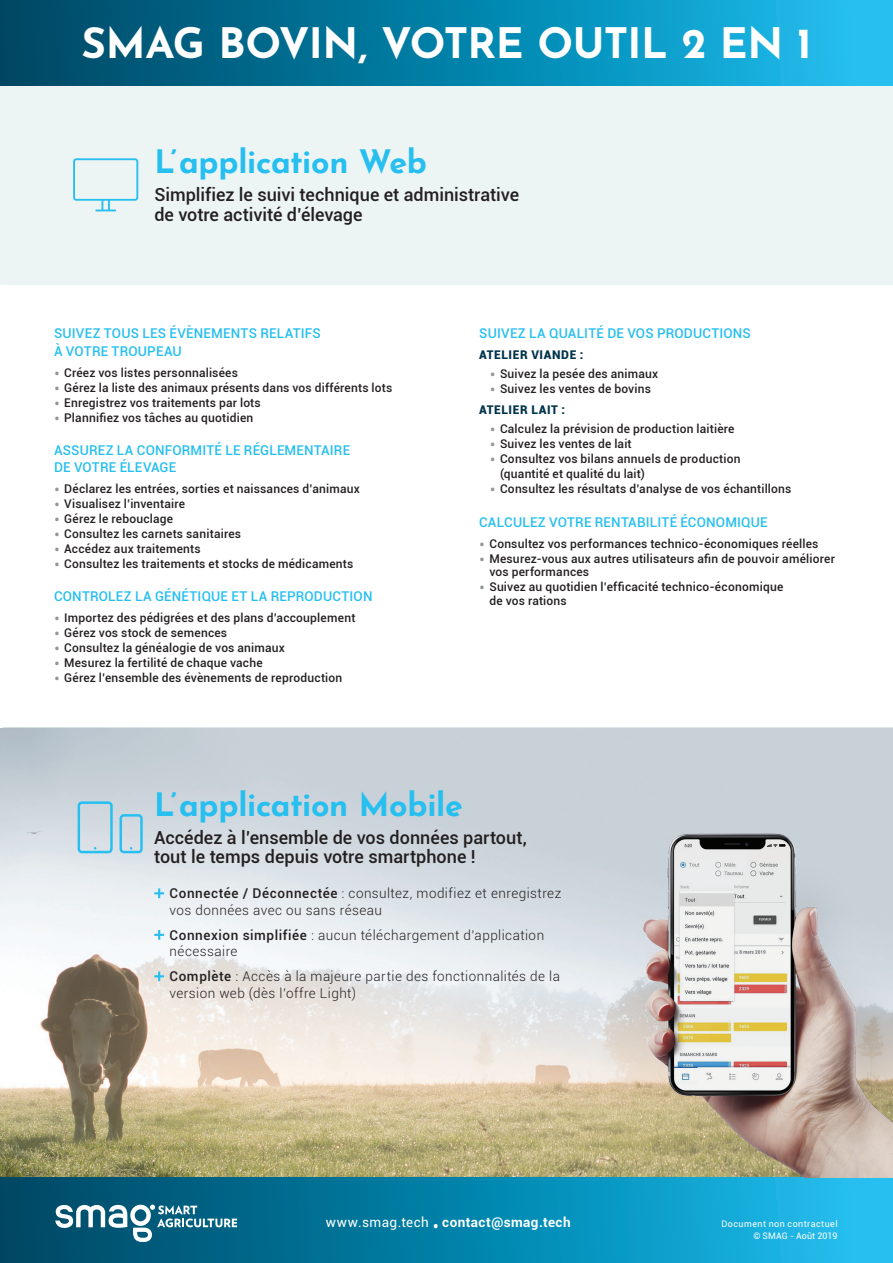
<style>
.page{position:relative;width:893px;height:1263px;background:#fff}
.page>*{position:absolute;margin:0;border:0;box-sizing:border-box;transform-origin:0 0}
.t1{font:700 42px "Josefin Sans";letter-spacing:-.015em;color:#fff}
.t2{font:700 32.25px "Josefin Sans";letter-spacing:-.01em;color:#26bff0}
.t3{font:500 18px/19.5px "Roboto";color:#231f20}
.t4{font:300 13.5px/16.5px "Roboto";letter-spacing:.035em;color:#231f20}
.t5{font:500 13.5px/18px "Roboto";letter-spacing:.01em;color:#26bff0}
.t6{font:700 13.5px "Roboto";letter-spacing:.03em;color:#fff}
.t7{font:500 12px/13.5px "Roboto";letter-spacing:.015em;color:#231f20}
.t8{font:900 12px "Roboto";letter-spacing:.05em;color:#00344c}
.t9{font:9px "Roboto";letter-spacing:.045em;color:#fff}
.t10{font:9px "Roboto";color:#fff}
.s1{font-weight:300;font-size:18px;color:#939598}
.s2{font-weight:500}
.s3{font-weight:400}
.s4{font-weight:400;font-size:18px}
</style>
<div class="page">
<img style="left:0;top:727px;width:893px;height:451px">
<div style="left:0;top:85px;width:893px;height:200px;background:#edf4f4"></div>
<svg style="left:73px;top:158px;width:65px;height:53px;background:#d4edf3"></svg>
<svg style="left:154px;top:888px;width:10px;height:10px"></svg>
<svg style="left:154px;top:930px;width:10px;height:10px"></svg>
<svg style="left:154px;top:971px;width:10px;height:10px"></svg>
<div style="left:0;top:1178px;width:893px;height:85px;background:linear-gradient(to right,#004461,#1ac1f3)"></div>
<div style="left:0;top:0;width:893px;height:85px;background:linear-gradient(to right,#004460,#1ac1f3)"></div>
<svg style="left:55px;top:1204px;width:182px;height:38px"></svg>
<svg style="left:120px;top:814px;width:23px;height:39px"></svg>
<svg style="left:78px;top:801px;width:35px;height:52px;background:#b0d5e4"></svg>
<img style="left:373px;top:792px;width:520px;height:386px">
<p class="t1" style="left:81px;top:6px;width:732px">SMAG BOVIN, VOTRE OUTIL 2 EN 1</p>
<p class="t2" style="left:154px;top:133px;width:274px">L’application Web</p>
<p class="t3" style="left:154px;top:185px;width:366px">Simplifiez le suivi technique et administrative de votre activité d’élevage</p>
<p class="t5" style="left:54px;top:323px;width:268px">SUIVEZ TOUS LES ÉVÈNEMENTS RELATIFS<br>À VOTRE TROUPEAU</p>
<p class="t7" style="left:54px;top:365px;width:185px"><span class="s1">•</span> Créez vos listes personnalisées</p>
<p class="t7" style="left:54px;top:380px;width:340px"><span class="s1">•</span> Gérez la liste des animaux présents dans vos différents lots</p>
<p class="t7" style="left:54px;top:395px;width:208px"><span class="s1">•</span> Enregistrez vos traitements par lots</p>
<p class="t7" style="left:54px;top:410px;width:201px"><span class="s1">•</span> Plannifiez vos tâches au quotidien</p>
<p class="t5" style="left:54px;top:442px;width:298px;line-height:16.5px">ASSUREZ LA CONFORMITÉ LE RÉGLEMENTAIRE<br>DE VOTRE ÉLEVAGE</p>
<p class="t7" style="left:54px;top:481px;width:307px"><span class="s1">•</span> Déclarez les entrées, sorties et naissances d’animaux</p>
<p class="t7" style="left:54px;top:496px;width:133px"><span class="s1">•</span> Visualisez l’inventaire</p>
<p class="t7" style="left:54px;top:511px;width:121px"><span class="s1">•</span> Gérez le rebouclage</p>
<p class="t7" style="left:54px;top:526px;width:189px"><span class="s1">•</span> Consultez les carnets sanitaires</p>
<p class="t7" style="left:54px;top:541px;width:148px"><span class="s1">•</span> Accédez aux traitements</p>
<p class="t7" style="left:54px;top:556px;width:301px"><span class="s1">•</span> Consultez les traitements et stocks de médicaments</p>
<p class="t5" style="left:54px;top:587px;width:320px">CONTROLEZ LA GÉNÉTIQUE ET LA REPRODUCTION</p>
<p class="t7" style="left:54px;top:611px;width:303px"><span class="s1">•</span> Importez des pédigrées et des plans d’accouplement</p>
<p class="t7" style="left:54px;top:626px;width:175px"><span class="s1">•</span> Gérez vos stock de semences</p>
<p class="t7" style="left:54px;top:641px;width:232px"><span class="s1">•</span> Consultez la généalogie de vos animaux</p>
<p class="t7" style="left:54px;top:656px;width:210px"><span class="s1">•</span> Mesurez la fertilité de chaque vache</p>
<p class="t7" style="left:54px;top:671px;width:290px"><span class="s1">•</span> Gérez l’ensemble des évènements de reproduction</p>
<p class="t5" style="left:479px;top:323px;width:273px">SUIVEZ LA QUALITÉ DE VOS PRODUCTIONS</p>
<p class="t8" style="left:479px;top:346px;width:106px">ATELIER VIANDE :</p>
<p class="t7" style="left:490px;top:366px;width:170px"><span class="s1">•</span> Suivez la pesée des animaux</p>
<p class="t7" style="left:490px;top:381px;width:163px"><span class="s1">•</span> Suivez les ventes de bovins</p>
<p class="t8" style="left:479px;top:401px;width:87px">ATELIER LAIT :</p>
<p class="t7" style="left:490px;top:422px;width:246px"><span class="s1">•</span> Calculez la prévision de production laitière</p>
<p class="t7" style="left:490px;top:437px;width:143px"><span class="s1">•</span> Suivez les ventes de lait</p>
<p class="t7" style="left:500px;top:451px;width:242px;line-height:15px;text-indent:-10px"><span class="s1">•</span> Consultez vos bilans annuels de production (quantité et qualité du lait)</p>
<p class="t7" style="left:490px;top:482px;width:303px"><span class="s1">•</span> Consultez les résultats d’analyse de vos échantillons</p>
<p class="t5" style="left:479px;top:512px;width:290px">CALCULEZ VOTRE RENTABILITÉ ÉCONOMIQUE</p>
<p class="t7" style="left:479px;top:536px;width:341px"><span class="s1">•</span> Consultez vos performances technico-économiques réelles</p>
<p class="t7" style="left:489px;top:551px;width:347px;text-indent:-10px"><span class="s1">•</span> Mesurez-vous aux autres utilisateurs afin de pouvoir améliorer vos performances</p>
<p class="t7" style="left:489px;top:580px;width:295px;text-indent:-10px"><span class="s1">•</span> Suivez au quotidien l’efficacité technico-économique de vos rations</p>
<p class="t2" style="left:154px;top:775px;width:310px">L’application Mobile</p>
<p class="t3" style="left:154px;top:827px;width:374px">Accédez à l’ensemble de vos données partout, tout le temps depuis votre smartphone !</p>
<p class="t4" style="left:169px;top:885px;width:393px"><span class="s2">Connectée / Déconnectée</span> : consultez, modifiez et enregistrez vos données avec ou sans réseau</p>
<p class="t4" style="left:169px;top:926px;width:376px"><span class="s2">Connexion simplifiée</span> : aucun téléchargement d’application nécessaire</p>
<p class="t4" style="left:169px;top:968px;width:392px"><span class="s2">Complète</span> : Accès à la majeure partie des fonctionnalités de la version web (dès l’offre Light)</p>
<p class="t6" style="left:326px;top:1212px;width:246px"><span class="s3">www.smag.tech</span> <span class="s4">•</span> contact@smag.tech</p>
<p class="t9" style="left:721px;top:1217px;width:118px">Document non contractuel</p>
<p class="t10" style="left:753px;top:1229px;width:86px">© SMAG - Août 2019</p>
</div>
